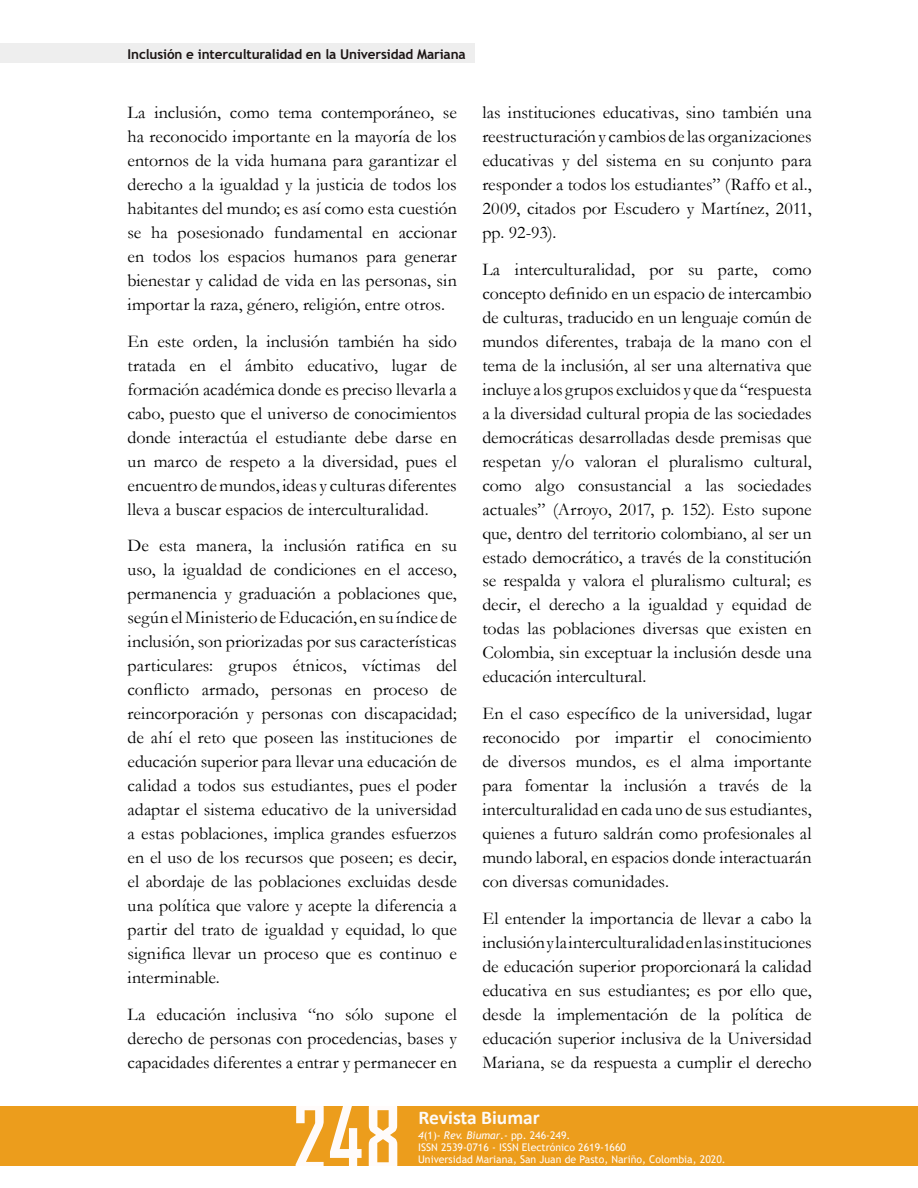
<style>
.page{position:relative;width:918px;height:1188px;background:#fff}
.page>*{position:absolute;margin:0;border:0;box-sizing:border-box;transform-origin:0 0}
.t1{font:700 91.05px "Agency FB";color:#fffbfa;scale:.83 1}
.t2{font:700 19.5px "Calibri";color:#fdfaf7}
.t3{font:18px/24px "Garamond";color:#000;text-align:justify}
.t4{font:700 13.5px "Trebuchet MS";letter-spacing:-.01em;color:#1a1413}
.t5{font:10.5px/12px "Trebuchet MS";color:#fffbfa}
.s1{font-style:italic}
</style>
<div class="page">
<div style="left:0;top:43px;width:475px;height:20px;background:#eee"></div>
<div style="left:0;top:1106px;width:918px;height:60px;background:#ec9d1c"></div>
<p class="t4" style="left:128px;top:45px;width:340px">Inclusión e interculturalidad en la Universidad Mariana</p>
<p class="t3" style="left:128px;top:100px;width:331px">La inclusión, como tema contemporáneo, se ha reconocido importante en la mayoría de los entornos de la vida humana para garantizar el derecho a la igualdad y la justicia de todos los habitantes del mundo; es así como esta cuestión se ha posesionado fundamental en accionar en todos los espacios humanos para generar bienestar y calidad de vida en las personas, sin importar la raza, género, religión, entre otros.</p>
<p class="t3" style="left:128px;top:329px;width:331px">En este orden, la inclusión también ha sido tratada en el ámbito educativo, lugar de formación académica donde es preciso llevarla a cabo, puesto que el universo de conocimientos donde interactúa el estudiante debe darse en un marco de respeto a la diversidad, pues el encuentro de mundos, ideas y culturas diferentes lleva a buscar espacios de interculturalidad.</p>
<p class="t3" style="left:128px;top:533px;width:331px">De esta manera, la inclusión ratifica en su uso, la igualdad de condiciones en el acceso, permanencia y graduación a poblaciones que, según el Ministerio de Educación, en su índice de inclusión, son priorizadas por sus características particulares: grupos étnicos, víctimas del conflicto armado, personas en proceso de reincorporación y personas con discapacidad; de ahí el reto que poseen las instituciones de educación superior para llevar una educación de calidad a todos sus estudiantes, pues el poder adaptar el sistema educativo de la universidad a estas poblaciones, implica grandes esfuerzos en el uso de los recursos que poseen; es decir, el abordaje de las poblaciones excluidas desde una política que valore y acepte la diferencia a partir del trato de igualdad y equidad, lo que significa llevar un proceso que es continuo e interminable.</p>
<p class="t3" style="left:128px;top:1002px;width:331px">La educación inclusiva “no sólo supone el derecho de personas con procedencias, bases y capacidades diferentes a entrar y permanecer en</p>
<p class="t3" style="left:482px;top:100px;width:331px">las instituciones educativas, sino también una reestructuración y cambios de las organizaciones educativas y del sistema en su conjunto para responder a todos los estudiantes” (Raffo et al., 2009, citados por Escudero y Martínez, 2011, pp. 92-93).</p>
<p class="t3" style="left:482px;top:256px;width:331px">La interculturalidad, por su parte, como concepto definido en un espacio de intercambio de culturas, traducido en un lenguaje común de mundos diferentes, trabaja de la mano con el tema de la inclusión, al ser una alternativa que incluye a los grupos excluidos y que da “respuesta a la diversidad cultural propia de las sociedades democráticas desarrolladas desde premisas que respetan y/o valoran el pluralismo cultural, como algo consustancial a las sociedades actuales” (Arroyo, 2017, p. 152). Esto supone que, dentro del territorio colombiano, al ser un estado democrático, a través de la constitución se respalda y valora el pluralismo cultural; es decir, el derecho a la igualdad y equidad de todas las poblaciones diversas que existen en Colombia, sin exceptuar la inclusión desde una educación intercultural.</p>
<p class="t3" style="left:482px;top:701px;width:331px">En el caso específico de la universidad, lugar reconocido por impartir el conocimiento de diversos mundos, es el alma importante para fomentar la inclusión a través de la interculturalidad en cada uno de sus estudiantes, quienes a futuro saldrán como profesionales al mundo laboral, en espacios donde interactuarán con diversas comunidades.</p>
<p class="t3" style="left:482px;top:906px;width:331px">El entender la importancia de llevar a cabo la inclusión y la interculturalidad en las instituciones de educación superior proporcionará la calidad educativa en sus estudiantes; es por ello que, desde la implementación de la política de educación superior inclusiva de la Universidad Mariana, se da respuesta a cumplir el derecho</p>
<h1 class="t1" style="left:293px;top:1080px;width:131px">248</h1>
<p class="t2" style="left:419px;top:1103px;width:123px">Revista Biumar</p>
<p class="t5" style="left:418px;top:1129px;width:309px"><span class="s1">4</span>(1)- <span class="s1">Rev. Biumar</span>.- pp. 246-249.<br>ISSN 2539-0716 - ISSN Electrónico 2619-1660<br>Universidad Mariana, San Juan de Pasto, Nariño, Colombia, 2020.</p>
</div>
